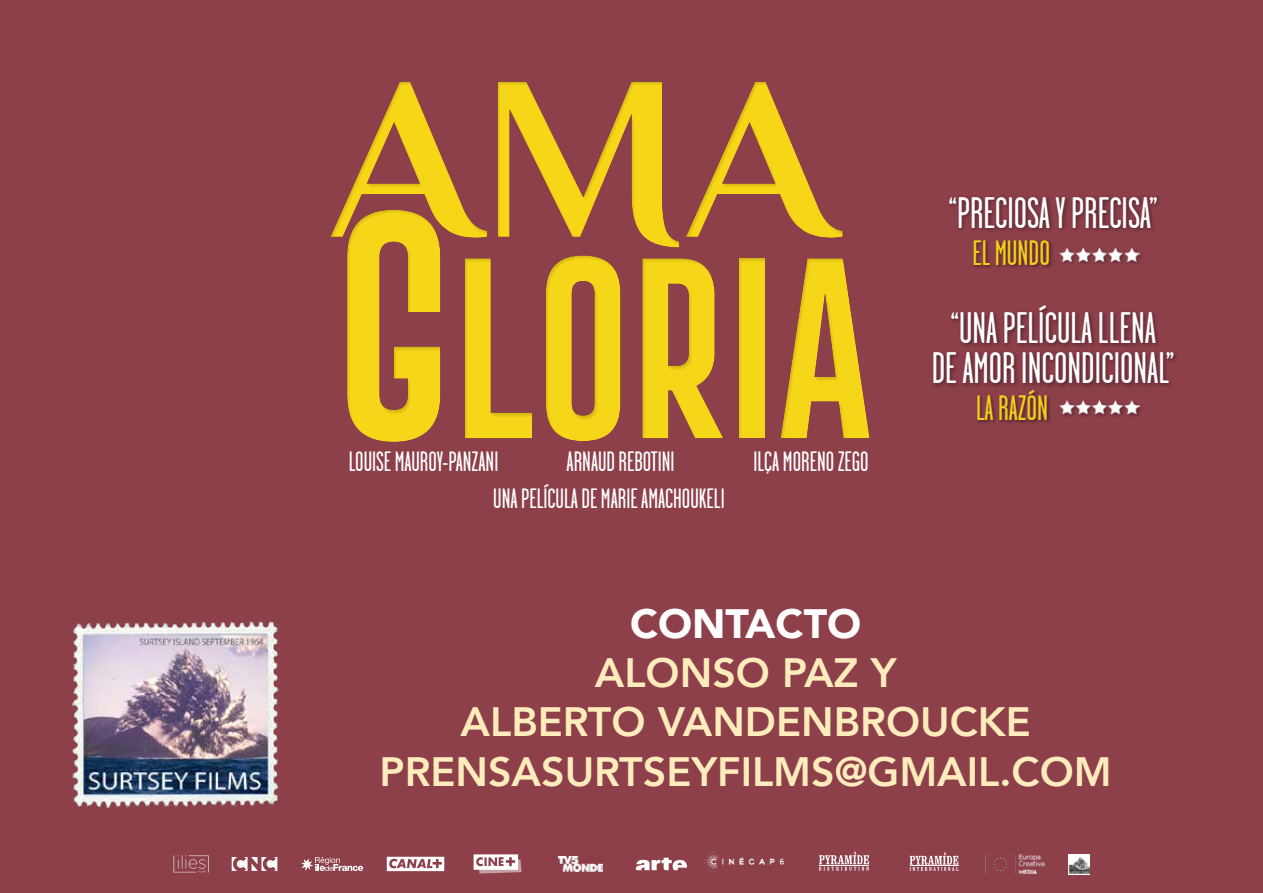
<style>
.page{position:relative;width:1263px;height:893px;background:#8d3f4a}
.page>*{position:absolute;margin:0;border:0;box-sizing:border-box;transform-origin:0 0}
.t1{font:700 234.75px "Philosopher";color:#f7d617}
.t2{font:187.8px "Gobold Extra 2";color:#f6d618}
.t3{font:44.1px/39.6px "Garage Gothic";color:#fff;text-align:center}
.t4{font:800 40.95px/49.2px "Avenir";color:#ffecbc;text-align:center}
.t5{font:900 40.95px "Avenir";color:#fff}
.t6{font:35.25px "Garage Gothic";color:#f0d01b}
.t7{font:35.25px "Garage Gothic";color:#f0d01b}
.t8{font:28.05px "Garage Gothic";color:#fff}
.s1{font-size:234.75px}
</style>
<div class="page">
<img style="left:70px;top:619px;width:213px;height:188px">
<div style="left:319px;top:34px;width:762px;height:255px;background:#8d3f4a"></div>
<div style="left:211px;top:174px;width:865px;height:305px;background:#8d3f4a"></div>
<div style="left:947px;top:194px;width:216px;height:39px;background:#000;opacity:.43"></div>
<div style="left:972px;top:239px;width:81px;height:30px;background:#000;opacity:.43"></div>
<div style="left:1058px;top:246px;width:86px;height:21px;background:#8c3e49"></div>
<img style="left:1059px;top:228px;width:81px;height:53px">
<div style="left:931px;top:303px;width:248px;height:85px;background:#000;opacity:.43"></div>
<div style="left:975px;top:389px;width:76px;height:36px;background:#000;opacity:.43"></div>
<div style="left:1058px;top:399px;width:86px;height:20px;background:#8b3e49"></div>
<img style="left:1059px;top:380px;width:81px;height:54px">
<svg style="left:636px;top:858px;width:52px;height:12px"></svg>
<img style="left:702px;top:848px;width:87px;height:27px">
<img style="left:559px;top:856px;width:43px;height:15px">
<svg style="left:910px;top:851px;width:48px;height:20px"></svg>
<hr style="left:910px;top:866px;width:48px;height:1px;background:#fff">
<svg style="left:819px;top:851px;width:50px;height:20px"></svg>
<hr style="left:819px;top:865px;width:50px;height:1px;background:#fff">
<svg style="left:387px;top:857px;width:57px;height:14px"></svg>
<svg style="left:474px;top:854px;width:48px;height:19px"></svg>
<svg style="left:232px;top:857px;width:45px;height:14px"></svg>
<svg style="left:301px;top:857px;width:62px;height:14px"></svg>
<svg style="left:173px;top:855px;width:36px;height:18px"></svg>
<img style="left:1068px;top:854px;width:21px;height:20px">
<img style="left:981px;top:848px;width:65px;height:34px">
<h1 class="t1" style="left:328px;top:34px;width:509px">AMA</h1>
<h2 class="t2" style="left:334px;top:228px;width:540px"><span class="s1">G</span>LORIA</h2>
<p class="t8" style="left:349px;top:447px;width:151px">LOUISE MAUROY-PANZANI</p>
<p class="t8" style="left:567px;top:447px;width:109px">ARNAUD REBOTINI</p>
<p class="t8" style="left:753px;top:447px;width:117px">ILÇA MORENO ZEGO</p>
<p class="t8" style="left:493px;top:484px;width:233px">UNA PELÍCULA DE MARIE AMACHOUKELI</p>
<h3 class="t3" style="left:948px;top:193px;width:211px">“PRECIOSA Y PRECISA”</h3>
<p class="t6" style="left:972px;top:235px;width:79px">EL MUNDO</p>
<h3 class="t3" style="left:932px;top:309px;width:244px">“UNA PELÍCULA LLENA<br>DE AMOR INCONDICIONAL”</h3>
<p class="t7" style="left:976px;top:390px;width:74px">LA RAZÓN</p>
<h3 class="t5" style="left:630px;top:589px;width:233px">CONTACTO</h3>
<h3 class="t4" style="left:380px;top:648px;width:733px">ALONSO PAZ Y<br>ALBERTO VANDENBROUCKE<br>PRENSASURTSEYFILMS@GMAIL.COM</h3>
</div>
